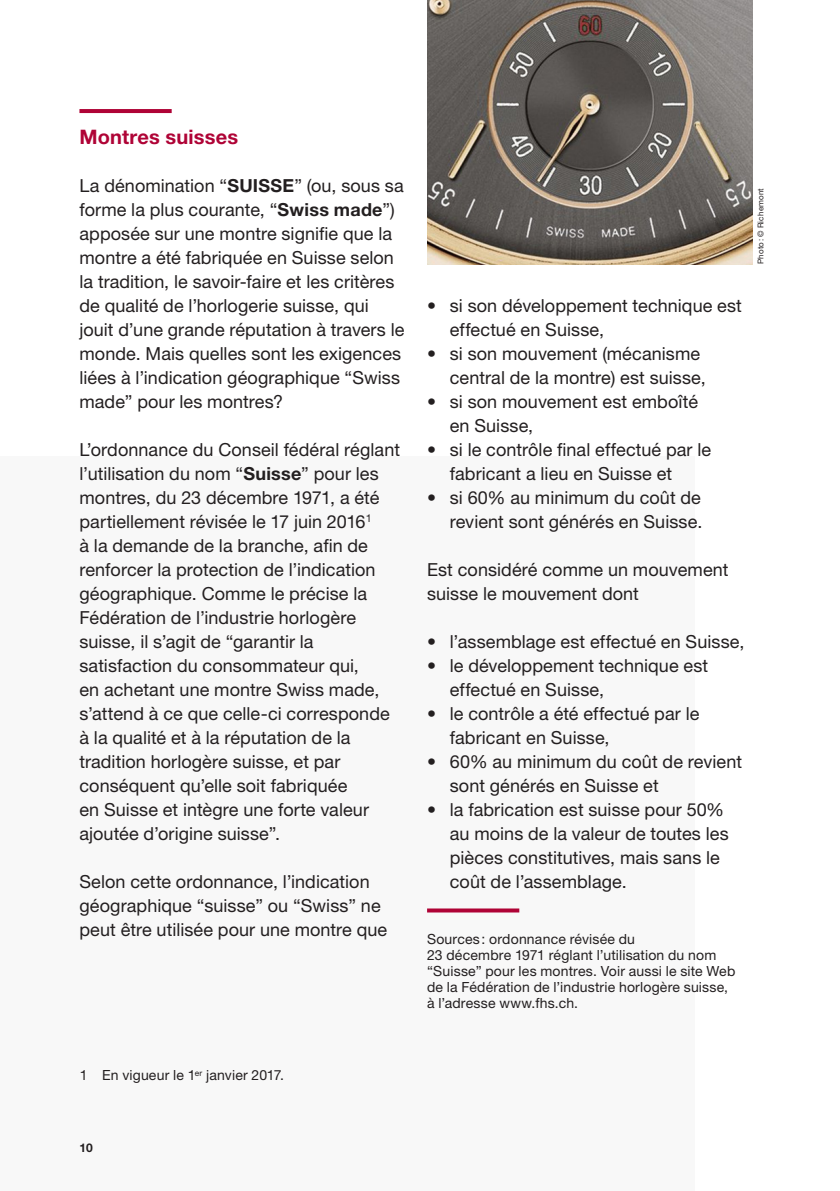
<style>
.page{position:relative;width:840px;height:1191px;background:#fff}
.page>*{position:absolute;margin:0;border:0;box-sizing:border-box;transform-origin:0 0}
.box_title_bordered{font:700 20px "Helvetica Neue LT Std";letter-spacing:.01em;color:#af0336}
.running{font:18px/24px "Helvetica Neue LT Std";letter-spacing:.005em;color:#231f20}
.box_text_bordered_bu{font:18px/24px "Helvetica Neue LT Std";letter-spacing:.005em;color:#231f20}
.box_text_bordered{font:18px/24px "Helvetica Neue LT Std";letter-spacing:.005em;color:#231f20}
.box_note{font:14px/16px "Helvetica Neue LT Std";letter-spacing:.01em;color:#231f20}
.note{font:14px "Helvetica Neue LT Std";letter-spacing:.01em;color:#231f20}
.t1{font:700 12px "Helvetica Neue LT Std";color:#231f20}
.copyright{font:8px "Helvetica Neue LT Std";letter-spacing:.02em;color:#231f20}
.s1{font-weight:700}
</style>
<div class="page">
<div style="left:0;top:456px;width:693px;height:735px;background:#f8f8f8"></div>
<hr style="left:79px;top:109px;width:92px;height:4px;background:#af0336">
<svg style="left:427px;top:908px;width:92px;height:4px"></svg>
<img style="left:427px;top:0;width:324px;height:264px">
<p class="box_title_bordered" style="left:79px;top:125px;width:160px">Montres suisses</p>
<p class="running" style="left:79px;top:173px;width:326px">La dénomination “<span class="s1">SUISSE</span>” (ou, sous sa forme la plus courante, “<span class="s1">Swiss made</span>”) apposée sur une montre signifie que la montre a été fabriquée en Suisse selon la tradition, le savoir-faire et les critères de qualité de l’horlogerie suisse, qui jouit d’une grande réputation à travers le monde. Mais quelles sont les exigences liées à l’indication géographique “Swiss made” pour les montres?</p>
<p class="running" style="left:79px;top:437px;width:322px">L’ordonnance du Conseil fédéral réglant l’utilisation du nom “<span class="s1">Suisse</span>” pour les montres, du 23 décembre 1971, a été partiellement révisée le 17 juin 2016<sup>1<br></sup>à la demande de la branche, afin de renforcer la protection de l’indication géographique. Comme le précise la Fédération de l’industrie horlogère suisse, il s’agit de “garantir la satisfaction du consommateur qui,<br>en achetant une montre Swiss made, s’attend à ce que celle-ci corresponde à la qualité et à la réputation de la tradition horlogère suisse, et par conséquent qu’elle soit fabriquée<br>en Suisse et intègre une forte valeur ajoutée d’origine suisse”.</p>
<p class="running" style="left:79px;top:869px;width:309px">Selon cette ordonnance, l’indication géographique “suisse” ou “Swiss” ne peut être utilisée pour une montre que</p>
<p class="box_text_bordered_bu" style="left:449px;top:293px;width:293px;text-indent:-23px">• si son développement technique est effectué en Suisse,</p>
<p class="box_text_bordered_bu" style="left:449px;top:341px;width:257px;text-indent:-23px">• si son mouvement (mécanisme central de la montre) est suisse,</p>
<p class="box_text_bordered_bu" style="left:449px;top:389px;width:250px;text-indent:-23px">• si son mouvement est emboîté en Suisse,</p>
<p class="box_text_bordered_bu" style="left:449px;top:437px;width:263px;text-indent:-23px">• si le contrôle final effectué par le fabricant a lieu en Suisse et</p>
<p class="box_text_bordered_bu" style="left:427px;top:485px;width:276px;text-align:right">• si 60% au minimum du coût de revient sont générés en Suisse.</p>
<p class="box_text_bordered" style="left:427px;top:557px;width:303px">Est considéré comme un mouvement suisse le mouvement dont</p>
<p class="box_text_bordered_bu" style="left:427px;top:629px;width:318px">• l’assemblage est effectué en Suisse,</p>
<p class="box_text_bordered_bu" style="left:449px;top:653px;width:260px;text-indent:-23px">• le développement technique est effectué en Suisse,</p>
<p class="box_text_bordered_bu" style="left:449px;top:701px;width:251px;text-indent:-23px">• le contrôle a été effectué par le fabricant en Suisse,</p>
<p class="box_text_bordered_bu" style="left:449px;top:749px;width:293px;text-indent:-23px">• 60% au minimum du coût de revient sont générés en Suisse et</p>
<p class="box_text_bordered_bu" style="left:449px;top:797px;width:280px;text-indent:-23px">• la fabrication est suisse pour 50% au moins de la valeur de toutes les pièces constitutives, mais sans le coût de l’assemblage.</p>
<p class="copyright" style="left:755px;top:264px;width:78px;rotate:-90deg">Photo: © Richemont</p>
<p class="box_note" style="left:427px;top:931px;width:309px">Sources: ordonnance révisée du<br>23 décembre 1971 réglant l’utilisation du nom “Suisse” pour les montres. Voir aussi le site Web de la Fédération de l’industrie horlogère suisse, à l’adresse www.fhs.ch.</p>
<p class="note" style="left:80px;top:1067px;width:206px">1 En vigueur le 1<sup>er</sup> janvier 2017.</p>
<p class="t1" style="left:79px;top:1140px;width:15px">10</p>
</div>
